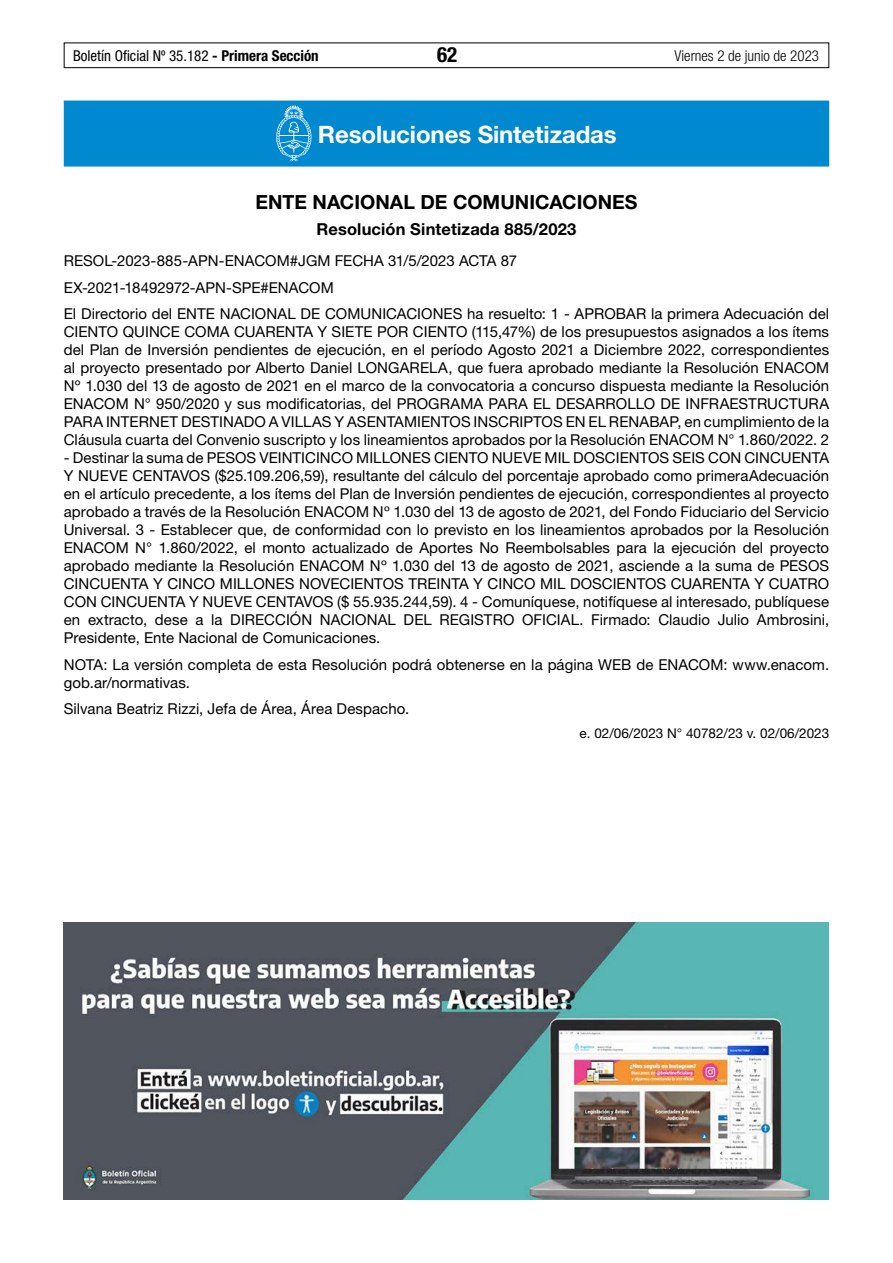
<style>
.page{position:relative;width:893px;height:1263px;background:#fff}
.page>*{position:absolute;margin:0;border:0;box-sizing:border-box;transform-origin:0 0}
.t1{font:700 24px "Helvetica Neue LT Std";letter-spacing:-.005em;color:#fff}
.t2{font:700 condensed 21px "Helvetica Neue LT Std";color:#000}
.t3{font:700 19.5px "Helvetica Neue LT Std";letter-spacing:.005em;color:#000}
.t4{font:700 16.5px "Helvetica Neue LT Std";letter-spacing:.01em;color:#000}
.t5{font:15px/18px "Helvetica Neue LT Std";letter-spacing:.005em;color:#000}
.t6{font:condensed 15px "Helvetica Neue LT Std";color:#000}
.t7{font:300 condensed 15px "Helvetica Neue LT Std";color:#000}
.t8{font:13.5px "Helvetica Neue LT Std";color:#000}
.s1{font-weight:700}
</style>
<div class="page">
<div style="left:64px;top:43px;width:765px;height:25px;border:1px solid #000"></div>
<div style="left:64px;top:101px;width:765px;height:66px;background:#0089cf"></div>
<svg style="left:276px;top:105px;width:35px;height:56px"></svg>
<img style="left:63px;top:923px;width:765px;height:276px">
<p class="t6" style="left:73px;top:47px;width:247px">Boletín Oficial Nº 35.182 <span class="s1">- Primera Sección</span></p>
<h2 class="t2" style="left:437px;top:42px;width:22px">62</h2>
<p class="t7" style="left:675px;top:47px;width:146px">Viernes 2 de junio de 2023</p>
<h1 class="t1" style="left:318px;top:120px;width:300px">Resoluciones Sintetizadas</h1>
<h3 class="t3" style="left:255px;top:190px;width:384px">ENTE NACIONAL DE COMUNICACIONES</h3>
<p class="t4" style="left:317px;top:219px;width:261px">Resolución Sintetizada 885/2023</p>
<p class="t5" style="left:64px;top:247px;width:767px;line-height:26.5px">RESOL-2023-885-APN-ENACOM#JGM FECHA 31/5/2023 ACTA 87<br>EX-2021-18492972-APN-SPE#ENACOM<br>El Directorio del ENTE NACIONAL DE COMUNICACIONES ha resuelto: 1 - APROBAR la primera Adecuación del</p>
<p class="t5" style="left:64px;top:323px;width:767px;text-align:justify">CIENTO QUINCE COMA CUARENTA Y SIETE POR CIENTO (115,47%) de los presupuestos asignados a los ítems del Plan de Inversión pendientes de ejecución, en el período Agosto 2021 a Diciembre 2022, correspondientes al proyecto presentado por Alberto Daniel LONGARELA, que fuera aprobado mediante la Resolución ENACOM Nº 1.030 del 13 de agosto de 2021 en el marco de la convocatoria a concurso dispuesta mediante la Resolución ENACOM N° 950/2020 y sus modificatorias, del PROGRAMA PARA EL DESARROLLO DE INFRAESTRUCTURA PARA INTERNET DESTINADO A VILLAS Y ASENTAMIENTOS INSCRIPTOS EN EL RENABAP, en cumplimiento de la Cláusula cuarta del Convenio suscripto y los lineamientos aprobados por la Resolución ENACOM N° 1.860/2022. 2</p>
<p class="t5" style="left:64px;top:449px;width:767px;text-align:justify">- Destinar la suma de PESOS VEINTICINCO MILLONES CIENTO NUEVE MIL DOSCIENTOS SEIS CON CINCUENTA Y NUEVE CENTAVOS ($25.109.206,59), resultante del cálculo del porcentaje aprobado como primeraAdecuación en el artículo precedente, a los ítems del Plan de Inversión pendientes de ejecución, correspondientes al proyecto aprobado a través de la Resolución ENACOM Nº 1.030 del 13 de agosto de 2021, del Fondo Fiduciario del Servicio Universal. 3 - Establecer que, de conformidad con lo previsto en los lineamientos aprobados por la Resolución ENACOM N° 1.860/2022, el monto actualizado de Aportes No Reembolsables para la ejecución del proyecto aprobado mediante la Resolución ENACOM Nº 1.030 del 13 de agosto de 2021, asciende a la suma de PESOS CINCUENTA Y CINCO MILLONES NOVECIENTOS TREINTA Y CINCO MIL DOSCIENTOS CUARENTA Y CUATRO CON CINCUENTA Y NUEVE CENTAVOS ($ 55.935.244,59). 4 - Comuníquese, notifíquese al interesado, publíquese en extracto, dese a la DIRECCIÓN NACIONAL DEL REGISTRO OFICIAL. Firmado: Claudio Julio Ambrosini, Presidente, Ente Nacional de Comunicaciones.</p>
<p class="t5" style="left:64px;top:655px;width:767px">NOTA: La versión completa de esta Resolución podrá obtenerse en la página WEB de ENACOM: www.enacom. gob.ar/normativas.</p>
<p class="t5" style="left:64px;top:700px;width:347px">Silvana Beatriz Rizzi, Jefa de Área, Área Despacho.</p>
<p class="t8" style="left:580px;top:725px;width:251px">e. 02/06/2023 N° 40782/23 v. 02/06/2023</p>
</div>
